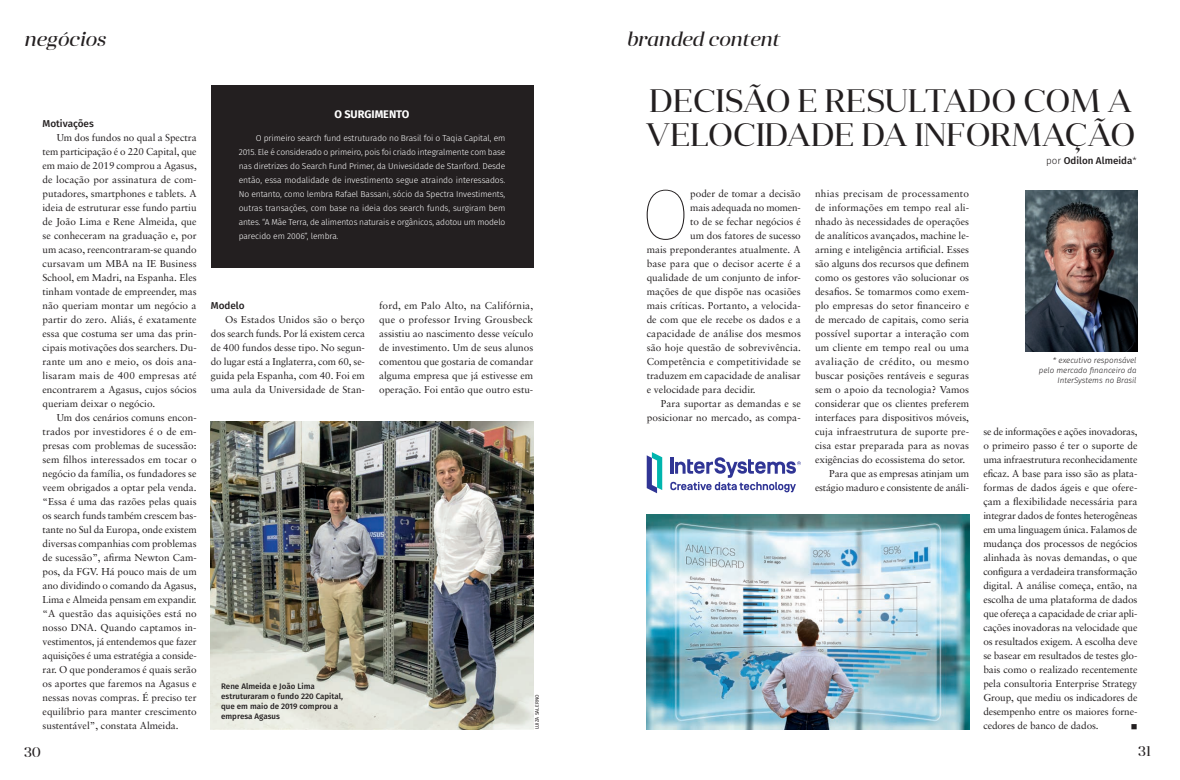
<style>
.page{position:relative;width:1180px;height:780px;background:#fff}
.page>*{position:absolute;margin:0;border:0;box-sizing:border-box;transform-origin:0 0}
.TEXTO_MateriaPrincip{font:71.7px "Fira Sans Hair";color:#231f20}
.t1{font:32.4px/34.2px "Anglecia Pro Display";color:#231f20}
.t2{font:italic 20px "Anglecia Pro Display";color:#231f20}
.t3{font:14px "Anglecia Pro Display";color:#231f20}
.BOX_TITULO{font:700 11px "Fira Sans";letter-spacing:-.005em;color:#fff}
.TEXTO_MateriaPrincip-2{font:10px/14px "Sabon LT Pro";color:#231f20;text-align:justify}
.ENTRETITULO{font:500 10px "Fira Sans";color:#231f20}
.LEGENDA_ESQ{font:500 9.9px "Fira Sans";color:#231f20}
.TEXTO_MateriaPrincip-3{font:9px "Wingdings";color:#231f20}
.BOX_Texto{font:300 8.5px/14px "Fira Sans";letter-spacing:-.015em;color:#fff;text-align:justify}
.LEGENDA_ESQ-2{font:500 8px/10px "Fira Sans";color:#231f20}
.LEGENDA_ESQ-3{font:italic 300 8px/10px "Fira Sans";color:#231f20;text-align:right}
.CREDITO_FOTO{font:5px "Fira Sans";letter-spacing:.01em;color:#231f20}
.s1{font-weight:300}
</style>
<div class="page">
<img style="left:211px;top:421px;width:322px;height:308px">
<div style="left:211px;top:85px;width:322px;height:182px;background:#231f20"></div>
<svg style="left:646px;top:452px;width:16px;height:41px"></svg>
<svg style="left:670px;top:457px;width:130px;height:35px"></svg>
<img style="left:1025px;top:190px;width:111px;height:161px">
<img style="left:646px;top:514px;width:323px;height:215px">
<h3 class="t2" style="left:24px;top:27px;width:83px">negócios</h3>
<p class="ENTRETITULO" style="left:43px;top:116px;width:53px">Motivações</p>
<p class="TEXTO_MateriaPrincip-2" style="left:43px;top:130px;width:156px;text-indent:14px">Um dos fundos no qual a Spectra tem participação é o 220 Capital, que em maio de 2019 comprou a Agasus, de locação por assinatura de com&shy;putadores, smartphones e tablets. A ideia de estruturar esse fundo partiu de João Lima e Rene Almeida, que se conheceram na graduação e, por um acaso, reencontraram-se quando cursavam um MBA na IE Business School, em Madri, na Espanha. Eles tinham vontade de empreender, mas não queriam montar um negócio a partir do zero. Aliás, é exatamente essa que costuma ser uma das prin&shy;cipais motivações dos searchers. Du&shy;rante um ano e meio, os dois ana&shy;lisaram mais de 400 empresas até encontrarem a Agasus, cujos sócios queriam deixar o negócio.</p>
<p class="TEXTO_MateriaPrincip-2" style="left:43px;top:410px;width:156px;text-indent:14px">Um dos cenários comuns encon&shy;trados por investidores é o de em&shy;presas com problemas de sucessão: sem filhos interessados em tocar o negócio da família, os fundadores se veem obrigados a optar pela venda. “Essa é uma das razões pelas quais os search funds também crescem bas&shy;tante no Sul da Europa, onde existem diversas companhias com problemas de sucessão”, afirma Newton Cam&shy;pos, da FGV. Há pouco mais de um ano dividindo o comando da Agasus, Lima e Almeida pensam em expandir. “A questão das aquisições está no nosso DNA. Quando captamos in&shy;vestimentos, já entendemos que fazer aquisições é uma estratégia a conside&shy;rar. O que ponderamos é quais serão os aportes que faremos na Agasus e nessas novas compras. É preciso ter equilíbrio para manter crescimento sustentável”, constata Almeida.</p>
<p class="BOX_TITULO" style="left:334px;top:105px;width:76px">O SURGIMENTO</p>
<p class="BOX_Texto" style="left:239px;top:131px;width:268px;text-indent:17px">O primeiro search fund estruturado no Brasil foi o Taqia Capital, em 2015. Ele é considerado o primeiro, pois foi criado integralmente com base nas diretrizes do Search Fund Primer, da Univesidade de Stanford. Desde então, essa modalidade de investimento segue atraindo interessados.<br>No entanto, como lembra Rafael Bassani, sócio da Spectra Investiments, outras transações, com base na ideia dos search funds, surgiram bem antes. “A Mãe Terra, de alimentos naturais e orgânicos, adotou um modelo parecido em 2006”, lembra.</p>
<p class="ENTRETITULO" style="left:211px;top:298px;width:35px">Modelo</p>
<p class="TEXTO_MateriaPrincip-2" style="left:211px;top:312px;width:156px;text-indent:14px">Os Estados Unidos são o berço dos search funds. Por lá existem cerca de 400 fundos desse tipo. No segun&shy;do lugar está a Inglaterra, com 60, se&shy;guida pela Espanha, com 40. Foi em uma aula da Universidade de Stan-</p>
<p class="TEXTO_MateriaPrincip-2" style="left:379px;top:298px;width:156px">ford, em Palo Alto, na Califórnia, que o professor Irving Grousbeck assistiu ao nascimento desse veículo de investimento. Um de seus alunos comentou que gostaria de comandar alguma empresa que já estivesse em operação. Foi então que outro estu-</p>
<p class="LEGENDA_ESQ-2" style="left:221px;top:681px;width:123px">Rene Almeida e João Lima estruturaram o fundo 220 Capital, que em maio de 2019 comprou a empresa Agasus</p>
<p class="CREDITO_FOTO" style="left:533px;top:729px;width:37px;rotate:-90deg">LUIZA SALERNO</p>
<p class="t2" style="left:626px;top:27px;width:155px">branded content</p>
<p class="t1" style="left:646px;top:83px;width:491px">DECISÃO E RESULTADO COM A<br>VELOCIDADE DA INFORMAÇÃO</p>
<p class="TEXTO_MateriaPrincip" style="left:640px;top:164px;width:51px">O</p>
<p class="TEXTO_MateriaPrincip-2" style="left:690px;top:186px;width:112px">poder de tomar a decisão</p>
<p class="TEXTO_MateriaPrincip-2" style="left:690px;top:200px;width:112px">mais adequada no momen-</p>
<p class="TEXTO_MateriaPrincip-2" style="left:690px;top:214px;width:112px">to de se fechar negócios é</p>
<p class="TEXTO_MateriaPrincip-2" style="left:690px;top:228px;width:112px">um dos fatores de sucesso</p>
<p class="TEXTO_MateriaPrincip-2" style="left:646px;top:242px;width:156px">mais preponderantes atualmente. A</p>
<p class="TEXTO_MateriaPrincip-2" style="left:646px;top:256px;width:156px">base para que o decisor acerte é a</p>
<p class="TEXTO_MateriaPrincip-2" style="left:646px;top:270px;width:156px">qualidade de um conjunto de infor-</p>
<p class="TEXTO_MateriaPrincip-2" style="left:646px;top:284px;width:155px">mações de que dispõe nas ocasiões</p>
<p class="TEXTO_MateriaPrincip-2" style="left:646px;top:298px;width:156px">mais críticas. Portanto, a velocida-</p>
<p class="TEXTO_MateriaPrincip-2" style="left:646px;top:312px;width:155px">de com que ele recebe os dados e a</p>
<p class="TEXTO_MateriaPrincip-2" style="left:646px;top:326px;width:156px">capacidade de análise dos mesmos</p>
<p class="TEXTO_MateriaPrincip-2" style="left:646px;top:340px;width:156px">são hoje questão de sobrevivência.</p>
<p class="TEXTO_MateriaPrincip-2" style="left:646px;top:354px;width:156px">Competência e competitividade se</p>
<p class="TEXTO_MateriaPrincip-2" style="left:646px;top:368px;width:156px">traduzem em capacidade de analisar</p>
<p class="TEXTO_MateriaPrincip-2" style="left:646px;top:382px;width:110px">e velocidade para decidir.</p>
<p class="TEXTO_MateriaPrincip-2" style="left:646px;top:396px;width:156px;text-align:right">Para suportar as demandas e se posicionar no mercado, as compa-</p>
<p class="TEXTO_MateriaPrincip-2" style="left:814px;top:186px;width:156px">nhias precisam de processamento de informações em tempo real ali&shy;nhado às necessidades de operações de analíticos avançados, machine le&shy;arning e inteligência artificial. Esses são alguns dos recursos que definem como os gestores vão solucionar os desafios. Se tomarmos como exem&shy;plo empresas do setor financeiro e de mercado de capitais, como seria possível suportar a interação com um cliente em tempo real ou uma avaliação de crédito, ou mesmo buscar posições rentáveis e seguras sem o apoio da tecnologia? Vamos considerar que os clientes preferem interfaces para dispositivos móveis, cuja infraestrutura de suporte pre&shy;cisa estar preparada para as novas exigências do ecossistema do setor.</p>
<p class="TEXTO_MateriaPrincip-2" style="left:814px;top:466px;width:156px;text-align:right">Para que as empresas atinjam um estágio maduro e consistente de análi-</p>
<p class="LEGENDA_ESQ" style="left:1045px;top:153px;width:92px"><span class="s1">por</span> Odilon Almeida<span class="s1">*</span></p>
<p class="LEGENDA_ESQ-3" style="left:1038px;top:355px;width:99px">* executivo responsável pelo mercado financeiro da<br>InterSystems no Brasil</p>
<p class="TEXTO_MateriaPrincip-2" style="left:983px;top:424px;width:156px">se de informações e ações inovadoras, o primeiro passo é ter o suporte de uma infraestrutura reconhecidamente eficaz. A base para isso são as plata&shy;formas de dados ágeis e que ofere&shy;çam a flexibilidade necessária para integrar dados de fontes heterogêneas em uma linguagem única. Falamos de mudança dos processos de negócios alinhada às novas demandas, o que configura a verdadeira transformação digital. A análise começa, então, na escolha de uma plataforma de dados que ofereça a capacidade de criar apli&shy;cações inovadoras na velocidade que os resultados exigem. A escolha deve se basear em resultados de testes glo&shy;bais como o realizado recentemente pela consultoria Enterprise Strategy Group, que mediu os indicadores de desempenho entre os maiores forne&shy;cedores de banco de dados.</p>
<p class="TEXTO_MateriaPrincip-3" style="left:1130px;top:722px;width:8px">■</p>
<h3 class="t3" style="left:24px;top:743px;width:19px">30</h3>
<h3 class="t3" style="left:1137px;top:742px;width:15px">31</h3>
</div>
